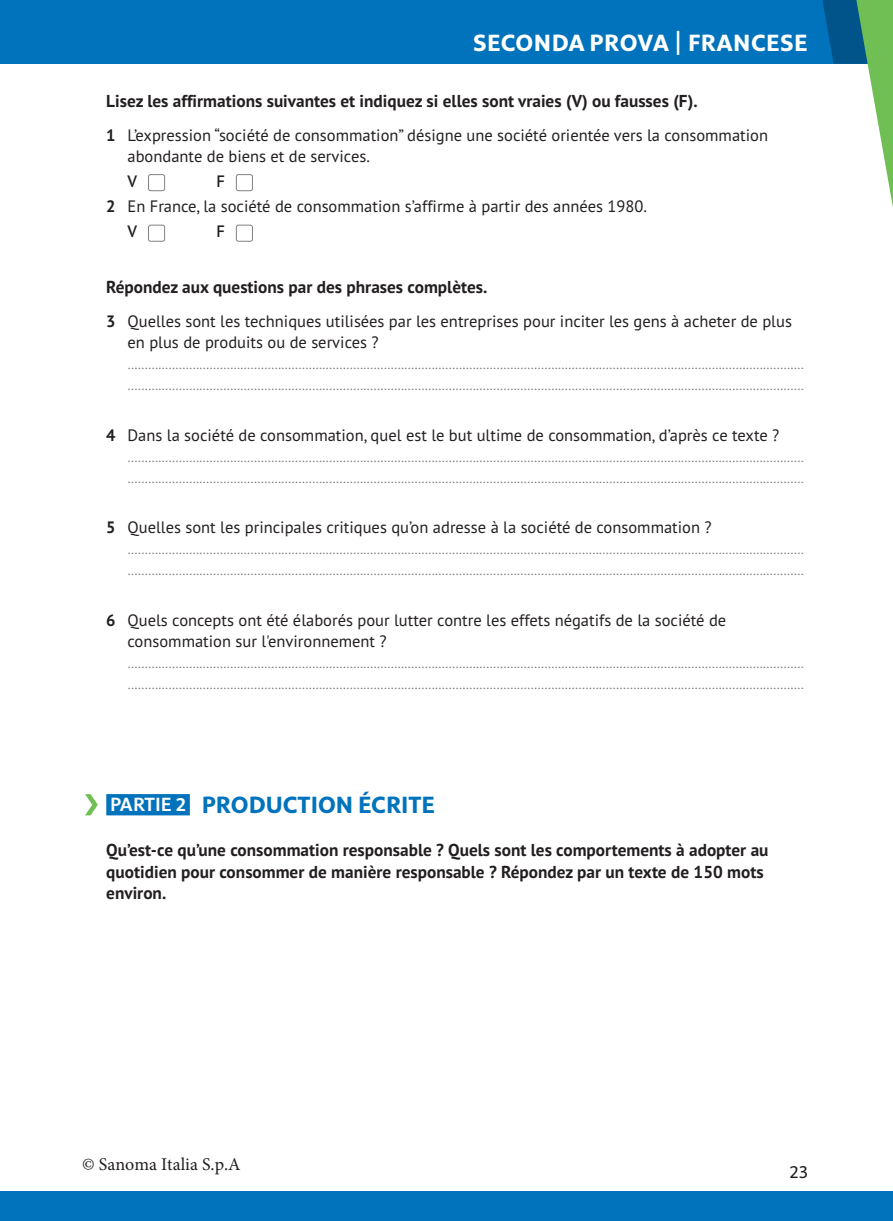
<style>
.page{position:relative;width:893px;height:1221px;background:#fff}
.page>*{position:absolute;margin:0;border:0;box-sizing:border-box;transform-origin:0 0}
.t1{font:700 24px "Solitaire MVB Pro";color:#0073bc}
.t2{font:700 24px "Solitaire MVB Pro";letter-spacing:.02em;color:#fff}
.t3{font:18px "Minion Pro";color:#221e1f}
.t4{font:18px "Solitaire MVB Pro";color:#231f20}
.t5{font:700 17.25px/21.8px "PT Sans Pro";color:#231f20}
.t6{font:16.5px/21px "PT Sans Pro";color:#231f20}
.t7{font:600 16.5px "PT Sans Pro";color:#231f20}
.t8{font:13.5px/21px "PT Sans Pro";color:#808285}
.s1{font-weight:400}
.s2{font-weight:700}
.s3{font-weight:600;font-size:19.5px;color:#fff}
</style>
<div class="page">
<div style="left:0;top:1191px;width:893px;height:29px;background:#0073bc"></div>
<div style="left:0;top:0;width:893px;height:64px;background:#0073bc"></div>
<div style="left:106px;top:794px;width:84px;height:21px;background:#0073bc"></div>
<div style="left:148px;top:174px;width:17px;height:17px;border:1px solid #808285;border-radius:2px"></div>
<div style="left:236px;top:174px;width:17px;height:17px;border:1px solid #808285;border-radius:2px"></div>
<div style="left:148px;top:225px;width:17px;height:17px;border:1px solid #808285;border-radius:2px"></div>
<div style="left:236px;top:225px;width:17px;height:17px;border:1px solid #808285;border-radius:2px"></div>
<svg style="left:85px;top:794px;width:13px;height:21px"></svg>
<svg style="left:822px;top:0;width:71px;height:207px"></svg>
<h1 class="t2" style="left:473px;top:26px;width:336px">SECONDA PROVA <span class="s1">|</span> FRANCESE</h1>
<p class="t5" style="left:106px;top:90px;width:593px">Lisez les affirmations suivantes et indiquez si elles sont vraies (V) ou fausses (F).</p>
<p class="t6" style="left:128px;top:124px;width:642px;text-indent:-21px"><span class="s2">1</span> L’expression “société de consommation” désigne une société orientée vers la consommation abondante de biens et de services.</p>
<p class="t7" style="left:128px;top:170px;width:11px">V</p>
<p class="t7" style="left:217px;top:170px;width:10px">F</p>
<p class="t6" style="left:106px;top:195px;width:542px"><span class="s2">2</span> En France, la société de consommation s’affirme à partir des années 1980.</p>
<p class="t7" style="left:128px;top:221px;width:11px">V</p>
<p class="t7" style="left:217px;top:221px;width:10px">F</p>
<p class="t5" style="left:106px;top:276px;width:383px">Répondez aux questions par des phrases complètes.</p>
<p class="t6" style="left:128px;top:310px;width:666px;text-indent:-21px"><span class="s2">3</span> Quelles sont les techniques utilisées par les entreprises pour inciter les gens à acheter de plus en plus de produits ou de services ?</p>
<p class="t8" style="left:128px;top:353px;width:678px">……………………………………………………………………………………………………………………………………………………………………………… ………………………………………………………………………………………………………………………………………………………………………………</p>
<p class="t6" style="left:106px;top:424px;width:675px"><span class="s2">4</span> Dans la société de consommation, quel est le but ultime de consommation, d’après ce texte ?</p>
<p class="t8" style="left:128px;top:446px;width:678px">……………………………………………………………………………………………………………………………………………………………………………… ………………………………………………………………………………………………………………………………………………………………………………</p>
<p class="t6" style="left:106px;top:516px;width:607px"><span class="s2">5</span> Quelles sont les principales critiques qu’on adresse à la société de consommation ?</p>
<p class="t8" style="left:128px;top:538px;width:678px">……………………………………………………………………………………………………………………………………………………………………………… ………………………………………………………………………………………………………………………………………………………………………………</p>
<p class="t6" style="left:128px;top:609px;width:600px;text-indent:-21px"><span class="s2">6</span> Quels concepts ont été élaborés pour lutter contre les effets négatifs de la société de consommation sur l'environnement ?</p>
<p class="t8" style="left:128px;top:652px;width:678px">……………………………………………………………………………………………………………………………………………………………………………… ………………………………………………………………………………………………………………………………………………………………………………</p>
<h1 class="t1" style="left:110px;top:788px;width:326px"><span class="s3">PARTIE 2</span> PRODUCTION ÉCRITE</h1>
<p class="t5" style="left:106px;top:838px;width:664px">Qu’est-ce qu’une consommation responsable ? Quels sont les comportements à adopter au quotidien pour consommer de manière responsable ? Répondez par un texte de 150 mots environ.</p>
<p class="t3" style="left:82px;top:1152px;width:160px">© Sanoma Italia S.p.A</p>
<p class="t4" style="left:789px;top:1158px;width:20px">23</p>
</div>
